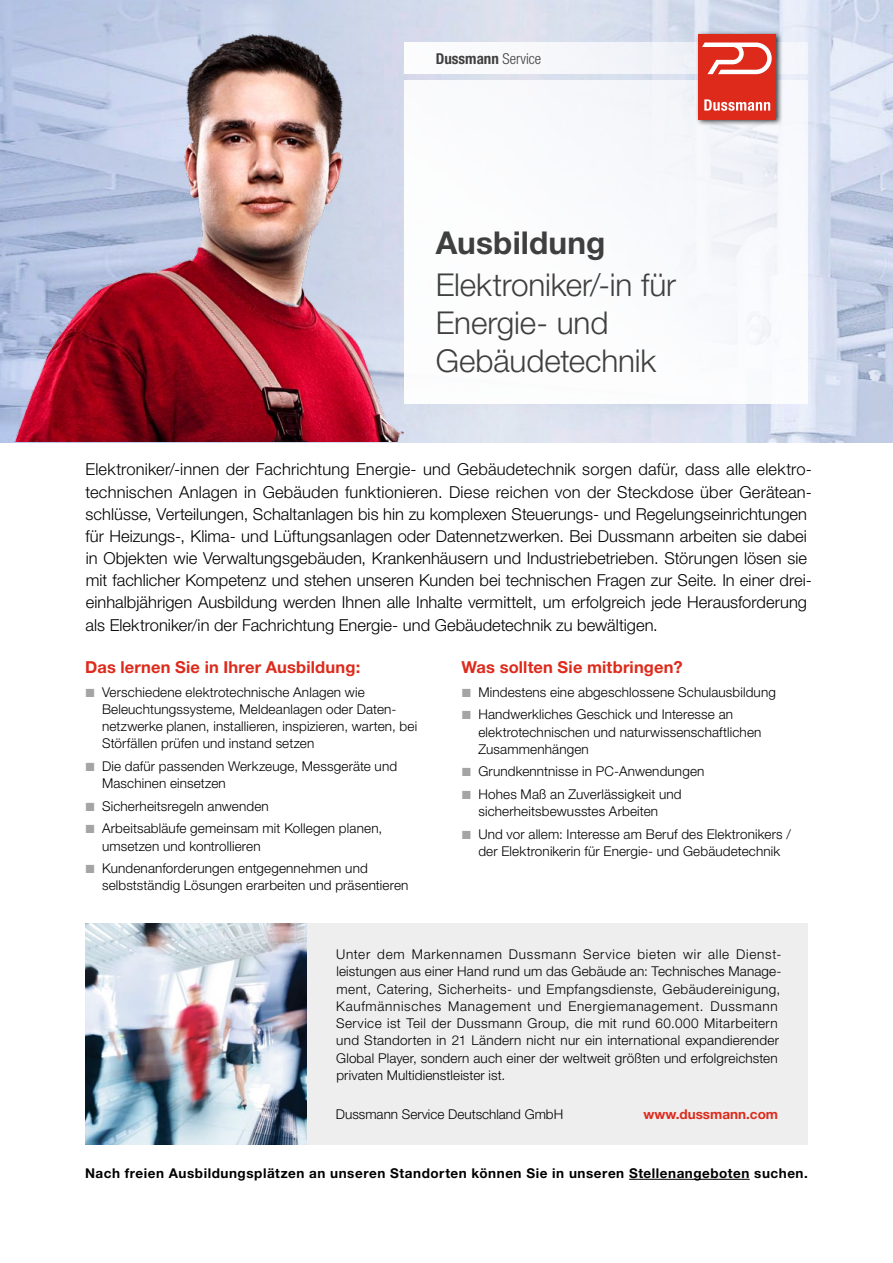
<style>
.page{position:relative;width:893px;height:1263px;background:#fff}
.page>*{position:absolute;margin:0;border:0;box-sizing:border-box;transform-origin:0 0}
.t1{font:300 31.5px/37.8px "Helvetica Neue LT Pro";letter-spacing:-.005em;color:#403f3f}
.t2{font:700 31.5px "Helvetica Neue LT Pro";letter-spacing:.005em;color:#403f3f}
.t3{font:300 16.5px/22.2px "Helvetica Neue LT Pro";letter-spacing:.005em;color:#000}
.t4{font:700 16.5px "Helvetica Neue LT Pro";letter-spacing:.01em;color:#dd2a1b}
.t5{font:700 condensed 15px "Helvetica Neue LT Pro";color:#403f3f}
.t6{font:300 13.5px/17.2px "Helvetica Neue LT Pro";letter-spacing:.01em;color:#000}
.t7{font:700 13.5px "Helvetica Neue LT Pro";letter-spacing:.04em;color:#000}
.t8{font:700 13.5px "Helvetica Neue LT Pro";color:#dd2a1b}
.s1{font-weight:300}
</style>
<div class="page">
<svg style="left:0;top:0;width:893px;height:442px;background:#d1d9eb"></svg>
<img style="left:0;top:26px;width:470px;height:416px">
<div style="left:404px;top:81px;width:404px;height:323px;background:#fff"></div>
<div style="left:404px;top:43px;width:404px;height:31px;background:#f5f7fb"></div>
<div style="left:695px;top:31px;width:88px;height:95px;background:#000;opacity:.75"></div>
<div style="left:699px;top:34px;width:77px;height:85px;background:#dd2a1b"></div>
<svg style="left:702px;top:43px;width:70px;height:31px"></svg>
<svg style="left:704px;top:99px;width:66px;height:12px"></svg>
<div style="left:85px;top:924px;width:723px;height:221px;background:#eee"></div>
<img style="left:85px;top:924px;width:221px;height:221px">
<hr style="left:629px;top:1179px;width:121px;height:1px;background:#000">
<p class="t5" style="left:436px;top:50px;width:107px">Dussmann <span class="s1">Service</span></p>
<h1 class="t2" style="left:436px;top:223px;width:171px">Ausbildung</h1>
<h1 class="t1" style="left:436px;top:266px;width:242px">Elektroniker/-in für<br>Energie- und<br>Gebäudetechnik</h1>
<p class="t3" style="left:85px;top:458px;width:728px">Elektroniker/-innen der Fachrichtung Energie- und Gebäudetechnik sorgen dafür, dass alle elektro&shy;technischen Anlagen in Gebäuden funktionieren. Diese reichen von der Steckdose über Gerätean&shy;schlüsse, Verteilungen, Schaltanlagen bis hin zu komplexen Steuerungs- und Regelungseinrichtungen für Heizungs-, Klima- und Lüftungsanlagen oder Datennetzwerken. Bei Dussmann arbeiten sie dabei in Objekten wie Verwaltungsgebäuden, Krankenhäusern und Industriebetrieben. Störungen lösen sie mit fachlicher Kompetenz und stehen unseren Kunden bei technischen Fragen zur Seite. In einer drei&shy;einhalbjährigen Ausbildung werden Ihnen alle Inhalte vermittelt, um erfolgreich jede Herausforderung als Elektroniker/in der Fachrichtung Energie- und Gebäudetechnik zu bewältigen.</p>
<p class="t4" style="left:85px;top:657px;width:277px">Das lernen Sie in Ihrer Ausbildung:</p>
<p class="t6" style="left:102px;top:683px;width:317px">Verschiedene elektrotechnische Anlagen wie Beleuchtungssysteme, Meldeanlagen oder Daten&shy;netzwerke planen, installieren, inspizieren, warten, bei Störfällen prüfen und instand setzen</p>
<p class="t6" style="left:102px;top:757px;width:297px">Die dafür passenden Werkzeuge, Messgeräte und<br>Maschinen einsetzen</p>
<p class="t6" style="left:102px;top:794px;width:282px;line-height:22.5px">Sicherheitsregeln anwenden<br>Arbeitsabläufe gemeinsam mit Kollegen planen,</p>
<p class="t6" style="left:102px;top:834px;width:267px;line-height:22.5px">umsetzen und kontrollieren<br>Kundenanforderungen entgegennehmen und</p>
<p class="t6" style="left:102px;top:877px;width:308px">selbstständig Lösungen erarbeiten und präsentieren</p>
<p class="t4" style="left:461px;top:657px;width:223px">Was sollten Sie mitbringen?</p>
<p class="t6" style="left:478px;top:680px;width:299px;line-height:22.5px">Mindestens eine abgeschlossene Schulausbildung<br>Handwerkliches Geschick und Interesse an</p>
<p class="t6" style="left:478px;top:723px;width:285px">elektrotechnischen und naturwissenschaftlichen<br>Zusammenhängen</p>
<p class="t6" style="left:478px;top:760px;width:228px;line-height:22.5px">Grundkenntnisse in PC-Anwendungen<br>Hohes Maß an Zuverlässigkeit und</p>
<p class="t6" style="left:478px;top:800px;width:314px;line-height:22.5px">sicherheitsbewusstes Arbeiten<br>Und vor allem: Interesse am Beruf des Elektronikers /</p>
<p class="t6" style="left:478px;top:842px;width:303px">der Elektronikerin für Energie- und Gebäudetechnik</p>
<p class="t6" style="left:336px;top:945px;width:447px">Unter dem Markennamen Dussmann Service bieten wir alle Dienst&shy;leistungen aus einer Hand rund um das Gebäude an: Technisches Manage&shy;ment, Catering, Sicherheits- und Empfangsdienste, Gebäudereinigung, Kaufmännisches Management und Energiemanagement. Dussmann Service ist Teil der Dussmann Group, die mit rund 60.000 Mitarbeitern und Standorten in 21 Ländern nicht nur ein international expandierender Global Player, sondern auch einer der weltweit größten und erfolgreichsten privaten Multidienstleister ist.</p>
<p class="t6" style="left:336px;top:1105px;width:229px">Dussmann Service Deutschland GmbH</p>
<p class="t8" style="left:643px;top:1106px;width:136px">www.dussmann.com</p>
<p class="t7" style="left:85px;top:1164px;width:724px">Nach freien Ausbildungsplätzen an unseren Standorten können Sie in unseren Stellenangeboten suchen.</p>
</div>
